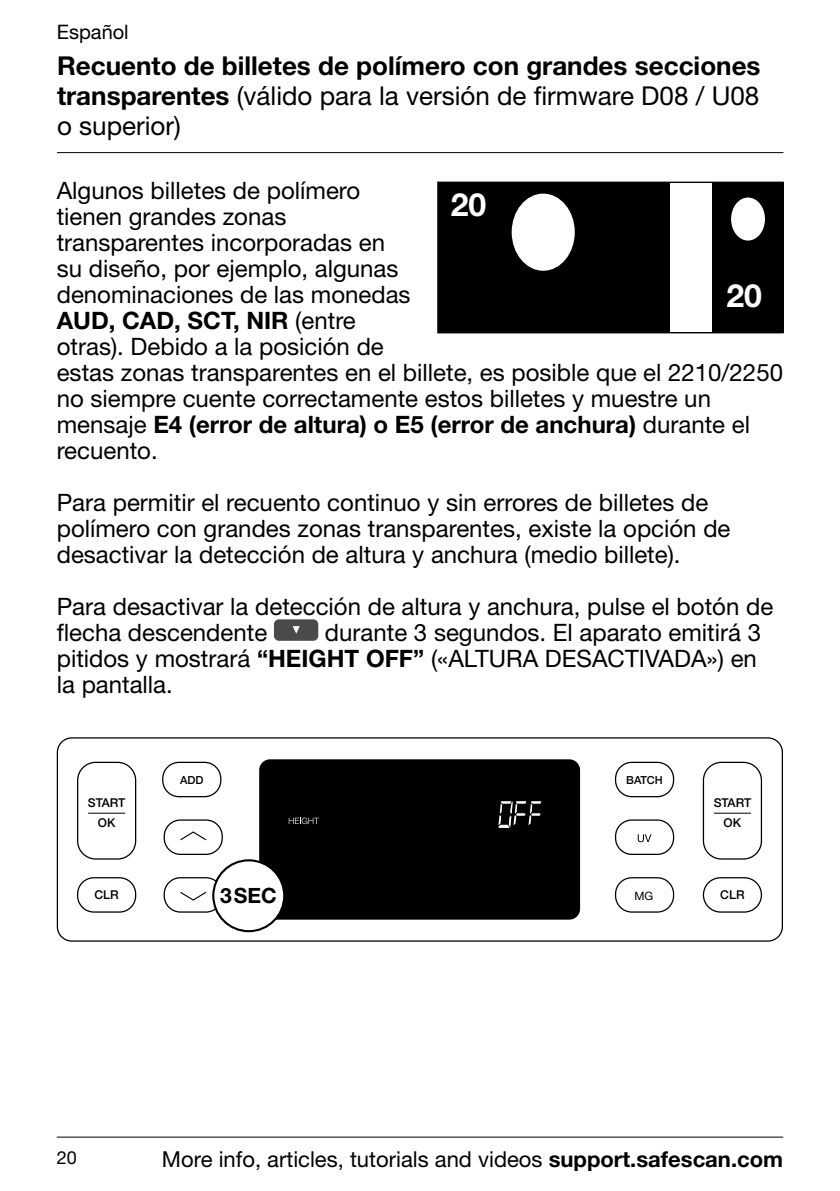
<style>
.page{position:relative;width:840px;height:1191px;background:#fff}
.page>*{position:absolute;margin:0;border:0;box-sizing:border-box;transform-origin:0 0}
.t1{font:700 32px "Helvetica Neue LT Std";color:#fff}
.t2{font:700 26px/30px "Helvetica Neue LT Std";color:#000;text-align:justify}
.t3{font:24px/26px "Helvetica Neue LT Std";color:#000}
.t4{font:22px "Helvetica Neue LT Std";color:#000}
.t5{font:700 21px "Helvetica Neue LT Std";color:#000}
.t6{font:20px "Helvetica Neue LT Std";color:#000}
.t7{font:18px "Helvetica Neue LT Std";color:#000}
.t8{font:500 12.2px/19.8px "Helvetica Neue";color:#000;text-align:center}
.t9{font:11.6px "Helvetica Neue LT Std";color:#000}
.t10{font:500 11px "Helvetica Neue";color:#000}
.s1{font-weight:400}
.s2{font-weight:700}
</style>
<div class="page">
<hr style="left:57px;top:1136px;width:725px;height:1px;background:#000">
<div style="left:274px;top:619px;width:44px;height:22px;background:#4a4a49;border-radius:5px"></div>
<svg style="left:292px;top:626px;width:7px;height:7px"></svg>
<hr style="left:57px;top:152px;width:726px;height:1px;background:#000">
<div style="left:437px;top:182px;width:232px;height:151px;background:#000"></div>
<div style="left:712px;top:182px;width:71px;height:151px;background:#000"></div>
<div style="left:511px;top:194px;width:63px;height:77px;background:#fff;border-radius:50%"></div>
<div style="left:730px;top:197px;width:34px;height:43px;background:#fff;border-radius:50%"></div>
<svg style="left:56px;top:737px;width:727px;height:205px"></svg>
<svg style="left:701px;top:761px;width:61px;height:152px"></svg>
<hr style="left:713px;top:813px;width:37px;height:1px;background:#000">
<svg style="left:614px;top:761px;width:60px;height:152px"></svg>
<div style="left:275px;top:779px;width:283px;height:130px;background:#000"></div>
<svg style="left:498px;top:801px;width:43px;height:27px"></svg>
<svg style="left:288px;top:817px;width:31px;height:7px"></svg>
<div style="left:213px;top:860px;width:71px;height:71px;background:#fff;border-radius:50%"></div>
<div style="left:212px;top:859px;width:73px;height:73px;border:2px solid #000;border-radius:50%"></div>
<div style="left:621px;top:891px;width:44px;height:11px;background:#fff"></div>
<p class="t6" style="left:57px;top:20px;width:73px">Español</p>
<p class="t2" style="left:57px;top:50px;width:704px">Recuento de billetes de polímero con grandes secciones transparentes <span class="s1">(válido para la versión de firmware D08 / U08 o superior)</span></p>
<p class="t3" style="left:57px;top:177px;width:727px">Algunos billetes de polímero<br>tienen grandes zonas<br>transparentes incorporadas en<br>su diseño, por ejemplo, algunas<br>denominaciones de las monedas<br><span class="s2">AUD, CAD, SCT, NIR</span> (entre<br>otras). Debido a la posición de<br>estas zonas transparentes en el billete, es posible que el 2210/2250 no siempre cuente correctamente estos billetes y muestre un mensaje <span class="s2">E4 (error de altura) o E5 (error de anchura)</span> durante el recuento.</p>
<p class="t3" style="left:57px;top:489px;width:674px">Para permitir el recuento continuo y sin errores de billetes de polímero con grandes zonas transparentes, existe la opción de desactivar la detección de altura y anchura (medio billete).</p>
<p class="t3" style="left:57px;top:593px;width:717px">Para desactivar la detección de altura y anchura, pulse el botón de flecha descendente</p>
<h1 class="t1" style="left:450px;top:185px;width:37px">20</h1>
<h1 class="t1" style="left:726px;top:275px;width:37px">20</h1>
<p class="t3" style="left:57px;top:619px;width:705px;text-indent:268px">durante 3 segundos. El aparato emitirá 3 pitidos y mostrará <span class="s2">“HEIGHT OFF”</span> («ALTURA DESACTIVADA») en la pantalla.</p>
<p class="t8" style="left:88px;top:792px;width:39px">START<br>OK</p>
<p class="t10" style="left:180px;top:771px;width:25px">ADD</p>
<p class="t10" style="left:626px;top:771px;width:38px">BATCH</p>
<p class="t8" style="left:713px;top:792px;width:39px">START<br>OK</p>
<p class="t5" style="left:220px;top:882px;width:58px">3SEC</p>
<p class="t9" style="left:634px;top:889px;width:20px">MG</p>
<p class="t8" style="left:94px;top:883px;width:26px">CLR</p>
<p class="t8" style="left:720px;top:883px;width:26px">CLR</p>
<p class="t10" style="left:622px;top:887px;width:44px">DETECT</p>
<p class="t7" style="left:57px;top:1147px;width:22px">20</p>
<p class="t4" style="left:162px;top:1146px;width:622px">More info, articles, tutorials and videos <span class="s2">support.safescan.com</span></p>
</div>
